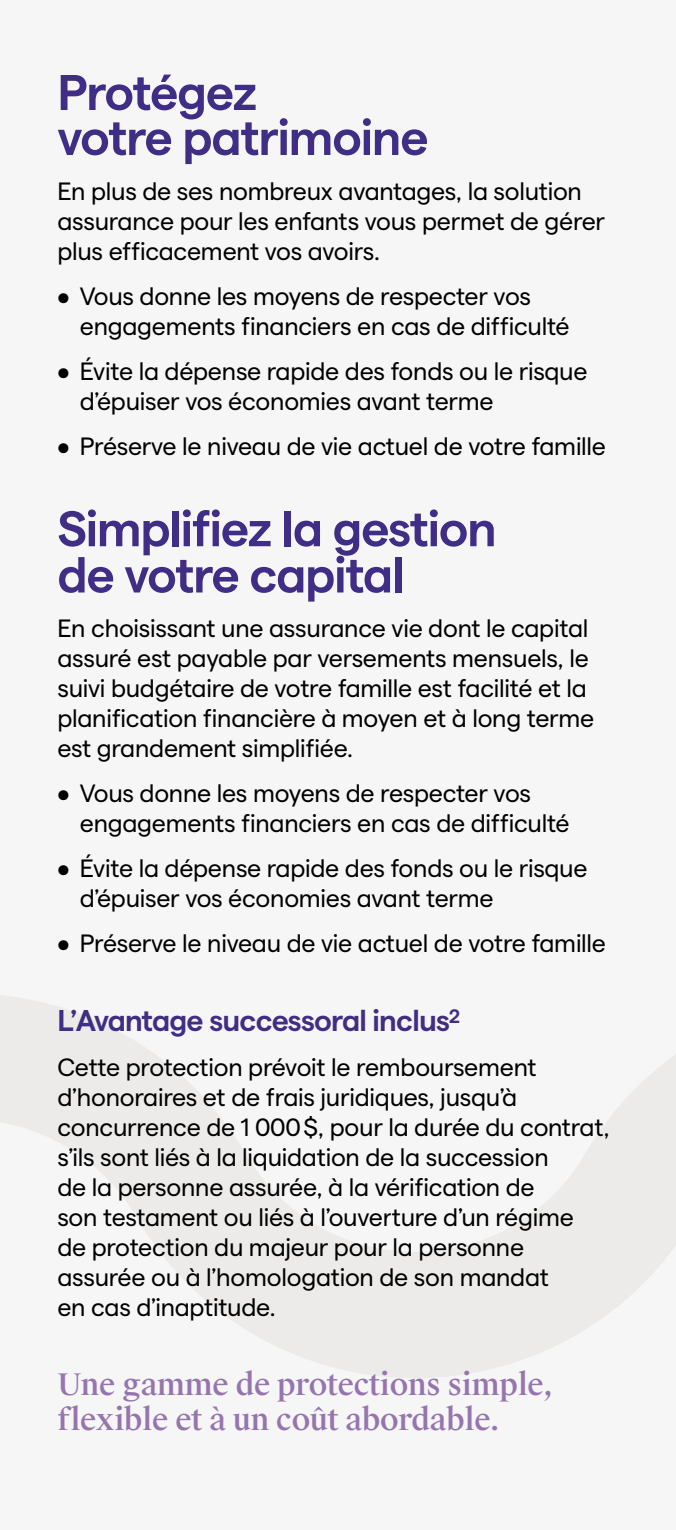
<style>
.page{position:relative;width:676px;height:1530px;background:#f6f6f6}
.page>*{position:absolute;margin:0;border:0;box-sizing:border-box;transform-origin:0 0}
.t1{font:600 50px/45px "Matter";letter-spacing:-.025em;color:#402d85}
.t2{font:500 30px/35px "Suisse Works";letter-spacing:-.01em;color:#9675af}
.t3{font:600 30px "Matter";letter-spacing:-.025em;color:#402d85}
.t4{font:25px/30px "Matter";letter-spacing:-.01em;color:#000001}
</style>
<div class="page">
<svg style="left:137px;top:1155px;width:539px;height:223px;fill:#ecebe9"></svg>
<svg style="left:585px;top:1054px;width:91px;height:163px"></svg>
<svg style="left:0;top:995px;width:246px;height:222px;fill:#ecebe9"></svg>
<h1 class="t1" style="left:57px;top:66px;width:373px">Protégez<br>votre patrimoine</h1>
<p class="t4" style="left:57px;top:174px;width:549px">En plus de ses nombreux avantages, la solution assurance pour les enfants vous permet de gérer plus efficacement vos avoirs.</p>
<p class="t4" style="left:80px;top:279px;width:491px;text-indent:-22px">• Vous donne les moyens de respecter vos engagements financiers en cas de difficulté</p>
<p class="t4" style="left:80px;top:354px;width:509px;text-indent:-22px">• Évite la dépense rapide des fonds ou le risque d’épuiser vos économies avant terme</p>
<p class="t4" style="left:57px;top:429px;width:550px">• Préserve le niveau de vie actuel de votre famille</p>
<h1 class="t1" style="left:57px;top:501px;width:441px;line-height:46.2px">Simplifiez la gestion de votre capital</h1>
<p class="t4" style="left:57px;top:612px;width:538px">En choisissant une assurance vie dont le capital assuré est payable par versements mensuels, le suivi budgétaire de votre famille est facilité et la planification financière à moyen et à long terme est grandement simplifiée.</p>
<p class="t4" style="left:80px;top:777px;width:491px;text-indent:-22px">• Vous donne les moyens de respecter vos engagements financiers en cas de difficulté</p>
<p class="t4" style="left:80px;top:852px;width:509px;text-indent:-22px">• Évite la dépense rapide des fonds ou le risque d’épuiser vos économies avant terme</p>
<p class="t4" style="left:57px;top:927px;width:550px">• Préserve le niveau de vie actuel de votre famille</p>
<p class="t3" style="left:57px;top:999px;width:404px">L’Avantage successoral inclus<sup>2</sup></p>
<p class="t4" style="left:57px;top:1050px;width:554px">Cette protection prévoit le remboursement d’honoraires et de frais juridiques, jusqu’à concurrence de 1 000$, pour la durée du contrat, s’ils sont liés à la liquidation de la succession<br>de la personne assurée, à la vérification de<br>son testament ou liés à l’ouverture d’un régime<br>de protection du majeur pour la personne assurée ou à l’homologation de son mandat<br>en cas d’inaptitude.</p>
<p class="t2" style="left:57px;top:1368px;width:497px">Une gamme de protections simple, flexible et à un coût abordable.</p>
</div>
